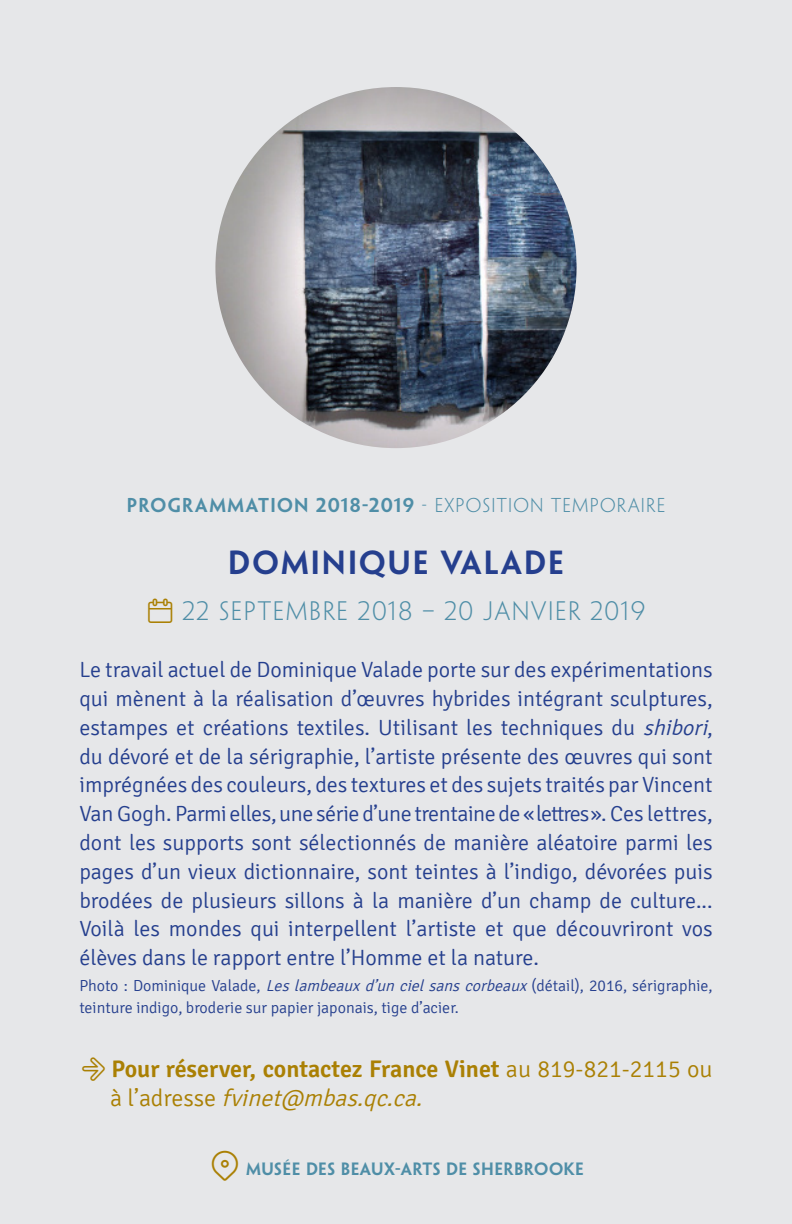
<style>
.page{position:relative;width:792px;height:1224px;background:#fff}
.page>*{position:absolute;margin:0;border:0;box-sizing:border-box;transform-origin:0 0}
.t1{font:600 30px "Penumbra Sans Std";letter-spacing:.07em;color:#253f8e}
.t2{font:600 24px/28.8px "Signika";color:#aa8004}
.t3{font:300 24px "Penumbra Sans Std";letter-spacing:.07em;color:#4f8ea7}
.t4{font:300 22px/28.8px "Signika";color:#253f8e;text-align:justify}
.t5{font:600 18px "Penumbra Sans Std";letter-spacing:.07em;color:#4f8ea7}
.t6{font:300 16px/22px "Signika";color:#253f8e}
.t7{font:600 16px "Penumbra Flare Std";letter-spacing:.03em;color:#4f8ea7}
.s1{font-weight:300}
.s2{font-style:italic}
.s3{font-weight:300;font-style:italic}
</style>
<div class="page">
<div style="left:0;top:0;width:773px;height:1224px;background:#e6e7e9"></div>
<img style="left:215px;top:87px;width:362px;height:361px;border-radius:181px">
<div style="left:773px;top:0;width:19px;height:1224px;background:#e6e7e9"></div>
<svg style="left:148px;top:598px;width:24px;height:25px"></svg>
<svg style="left:82px;top:1058px;width:23px;height:23px"></svg>
<svg style="left:212px;top:1151px;width:26px;height:30px"></svg>
<p class="t5" style="left:127px;top:494px;width:540px">PROGRAMMATION 2018-2019 <span class="s1">- EXPOSITION TEMPORAIRE</span></p>
<p class="t1" style="left:228px;top:544px;width:337px">DOMINIQUE VALADE</p>
<p class="t3" style="left:183px;top:597px;width:464px">22 SEPTEMBRE 2018 – 20 JANVIER 2019</p>
<p class="t4" style="left:79px;top:656px;width:635px">Le travail actuel de Dominique Valade porte sur des expérimentations qui mènent à la réalisation d’œuvres hybrides intégrant sculptures, estampes et créations textiles. Utilisant les techniques du <span class="s2">shibori</span>, du dévoré et de la sérigraphie, l’artiste présente des œuvres qui sont imprégnées des couleurs, des textures et des sujets traités par Vincent Van Gogh. Parmi elles, une série d’une trentaine de « lettres ». Ces lettres, dont les supports sont sélectionnés de manière aléatoire parmi les pages d’un vieux dictionnaire, sont teintes à l’indigo, dévorées puis brodées de plusieurs sillons à la manière d’un champ de culture…...<br>Voilà les mondes qui interpellent l’artiste et que découvriront vos élèves dans le rapport entre l’Homme et la nature.</p>
<p class="t6" style="left:79px;top:975px;width:635px">Photo : Dominique Valade, <span class="s2">Leslambeauxd’un cielsanscorbeaux</span>(détail), 2016, sérigraphie, teinture indigo, broderie sur papier japonais, tige d’acier.</p>
<p class="t2" style="left:110px;top:1055px;width:604px">Pour réserver, contactez France Vinet <span class="s1">au 819-821-2115 ou à l ’ a d r e s s e</span> <span class="s3">fvinet@mbas.qc.ca.</span></p>
<p class="t7" style="left:246px;top:1159px;width:339px">MUSÉE DES BEAUX-ARTS DE SHERBROOKE</p>
</div>
